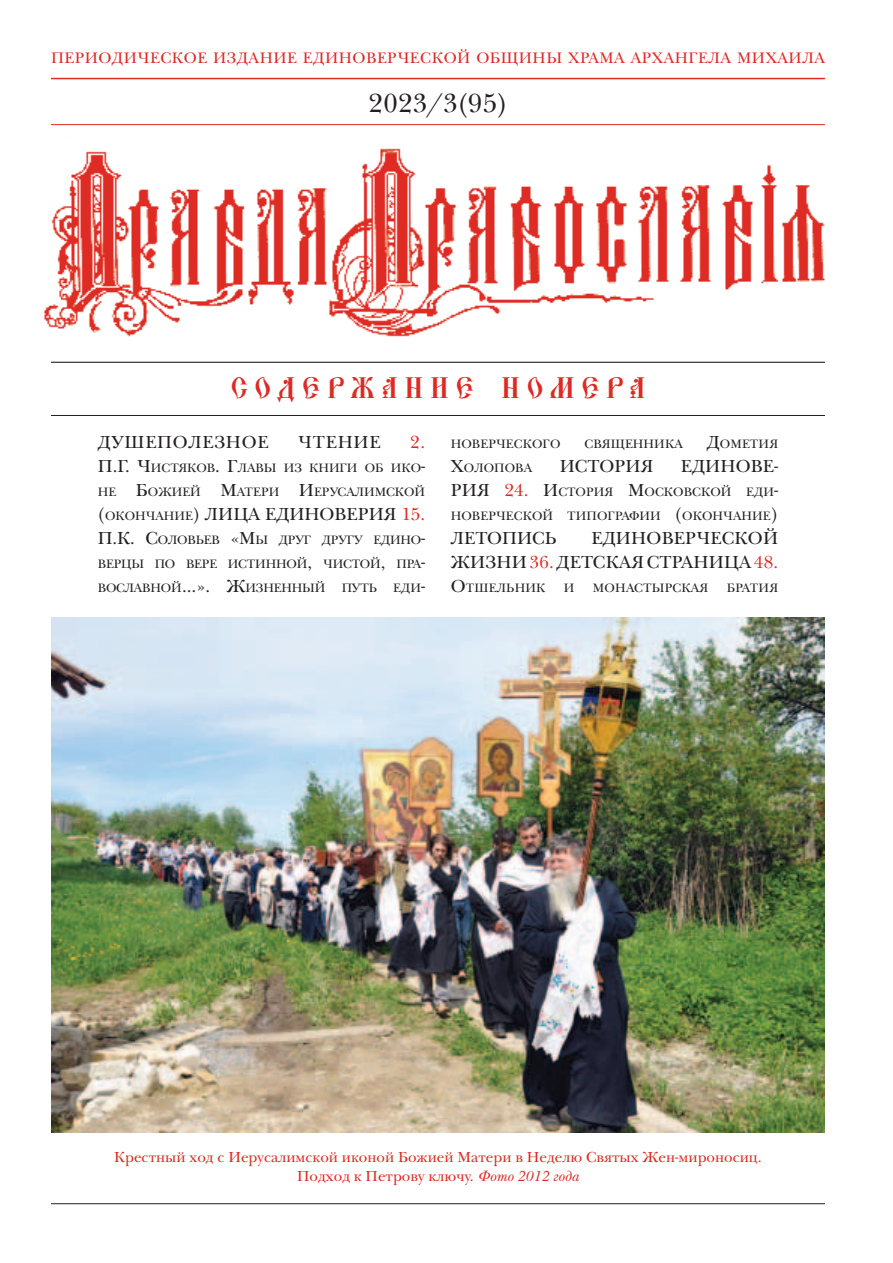
<style>
.page{position:relative;width:893px;height:1263px;background:#fff}
.page>*{position:absolute;margin:0;border:0;box-sizing:border-box;transform-origin:0 0}
.t1{font:33px "Pochaevsk Ucs Spaced Out";letter-spacing:.015em;color:#dd2a24}
.t2{font:27px "New Baskerville C";letter-spacing:.02em;color:#231f20}
.t3{font:18px/24px "New Baskerville C";letter-spacing:.01em;color:#231f20}
.t4{font:18px "New Baskerville C";letter-spacing:.04em;color:#231f20}
.t5{font:18px "New Baskerville C";color:#dd2a24}
.t6{font:15.75px "New Baskerville C";letter-spacing:.03em;color:#dd2a24}
.t7{font:15px/18.6px "New Baskerville C";color:#dd2a24;text-align:center}
.t8{font:12.6px/24px "New Baskerville C";color:#231f20}
.s1{font-size:18px}
.s2{font-size:18px;color:#dd2a24}
.s3{font-size:12.6px}
.s4{color:#dd2a24}
.s5{font-style:italic}
</style>
<div class="page">
<hr style="left:51px;top:78px;width:774px;height:1px;background:#dd2a24">
<hr style="left:51px;top:124px;width:774px;height:1px;background:#dd2a24">
<img style="left:44px;top:148px;width:781px;height:189px">
<hr style="left:51px;top:1203px;width:774px;height:1px;background:#231f20">
<hr style="left:51px;top:362px;width:774px;height:1px;background:#231f20">
<hr style="left:51px;top:415px;width:774px;height:1px;background:#231f20">
<img style="left:51px;top:618px;width:774px;height:514px">
<p class="t6" style="left:51px;top:49px;width:775px">ПЕРИОДИЧЕСКОЕ ИЗДАНИЕ ЕДИНОВЕРЧЕСКОЙ ОБЩИНЫ ХРАМА АРХАНГЕЛА МИХАИЛА</p>
<h2 class="t2" style="left:369px;top:87px;width:140px">2023/3(95)</h2>
<h1 class="t1" style="left:228px;top:368px;width:422px">СОДЕРЖАНИЕ НОМЕРА</h1>
<h3 class="t4" style="left:98px;top:431px;width:172px">ДУШЕПОЛЕЗНОЕ</h3>
<h3 class="t3" style="left:298px;top:430px;width:84px">ЧТЕНИЕ</h3>
<h3 class="t5" style="left:410px;top:431px;width:17px">2.</h3>
<p class="t8" style="left:98px;top:456px;width:196px"><span class="s1">П.Г. Ч</span>истяков<span class="s1">. Г</span>лавы из</p>
<p class="t8" style="left:309px;top:456px;width:20px">книги</p>
<p class="t8" style="left:365px;top:456px;width:62px">об ико<span class="s1">-</span></p>
<p class="t8" style="left:98px;top:480px;width:10px">не</p>
<p class="t8" style="left:136px;top:480px;width:231px"><span class="s1">Б</span>ожией <span class="s1">М</span>атери <span class="s1">И</span>ерусалим</p>
<p class="t8" style="left:386px;top:480px;width:41px">ской</p>
<p class="t8" style="left:98px;top:504px;width:38px"><span class="s1">(</span>оконч</p>
<p class="t8" style="left:451px;top:432px;width:92px">новерческого</p>
<p class="t8" style="left:585px;top:432px;width:52px">священни</p>
<p class="t8" style="left:665px;top:432px;width:19px">ка</p>
<p class="t8" style="left:707px;top:432px;width:24px"><span class="s1">Д</span>омети</p>
<p class="t8" style="left:769px;top:432px;width:10px">я</p>
<p class="t8" style="left:451px;top:456px;width:25px"><span class="s1">Х</span>олопо</p>
<p class="t8" style="left:515px;top:456px;width:18px">ва</p>
<h3 class="t3" style="left:560px;top:454px;width:94px">ИСТОРИЯ</h3>
<h3 class="t3" style="left:681px;top:454px;width:99px">ЕДИНОВЕ-</h3>
<p class="t8" style="left:451px;top:480px;width:329px"><span class="s1">РИЯ</span> <span class="s2">24.</span> <span class="s1">И</span>стория <span class="s1">М</span>осковской еди&shy;новерческой типог</p>
<h3 class="t3" style="left:98px;top:502px;width:329px;text-indent:58px"><span class="s3">ание</span> ) ЛИЦА ЕДИНОВЕРИЯ <span class="s4">15.<br></span>П.К. С<span class="s3">оло</span></h3>
<p class="t8" style="left:615px;top:504px;width:36px">рафии</p>
<p class="t8" style="left:675px;top:504px;width:39px"><span class="s1">(</span>оконч</p>
<p class="t8" style="left:733px;top:504px;width:47px">ание <span class="s1">)</span></p>
<h3 class="t3" style="left:451px;top:526px;width:328px;text-indent:141px">ЕДИНОВЕРЧЕСКОЙ<br>ЖИЗНИ <span class="s4">36.</span> ДЕТСКАЯ</h3>
<h3 class="t3" style="left:451px;top:526px;width:95px">ЛЕТОПИСЬ</h3>
<p class="t8" style="left:187px;top:528px;width:117px">вьев <span class="s1">«М</span>ы друг</p>
<p class="t8" style="left:322px;top:528px;width:26px">другу</p>
<p class="t8" style="left:373px;top:528px;width:11px">едино</p>
<h3 class="t3" style="left:421px;top:526px;width:6px">-</h3>
<h3 class="t3" style="left:647px;top:550px;width:133px">СТРАНИЦА <span class="s4">48.</span></h3>
<p class="t8" style="left:98px;top:552px;width:68px">верцы по</p>
<p class="t8" style="left:186px;top:552px;width:72px">вере истинно</p>
<p class="t8" style="left:297px;top:552px;width:130px">й<span class="s1">,</span> чистой<span class="s1">,</span> пра<span class="s1">-</span></p>
<p class="t8" style="left:98px;top:576px;width:159px">вославной<span class="s1">…». Ж</span>изненн</p>
<p class="t8" style="left:302px;top:576px;width:25px">ый</p>
<p class="t8" style="left:342px;top:576px;width:10px">пут</p>
<p class="t8" style="left:369px;top:576px;width:10px">ь</p>
<p class="t8" style="left:393px;top:576px;width:33px">еди <span class="s1">-</span></p>
<p class="t8" style="left:451px;top:576px;width:26px"><span class="s1">О</span>тшел</p>
<p class="t8" style="left:506px;top:576px;width:41px">ьник</p>
<p class="t8" style="left:564px;top:576px;width:11px">и</p>
<p class="t8" style="left:593px;top:576px;width:12px">мон</p>
<p class="t8" style="left:626px;top:576px;width:84px">астырская</p>
<p class="t8" style="left:727px;top:576px;width:53px">брати я</p>
<p class="t7" style="left:114px;top:1148px;width:649px">Крестный ход с Иерусалимской иконой Божией Матери в Неделю Святых Жен-мироносиц.<br>Подход к Петрову ключу. <span class="s5">Фото 2012 года</span></p>
</div>
